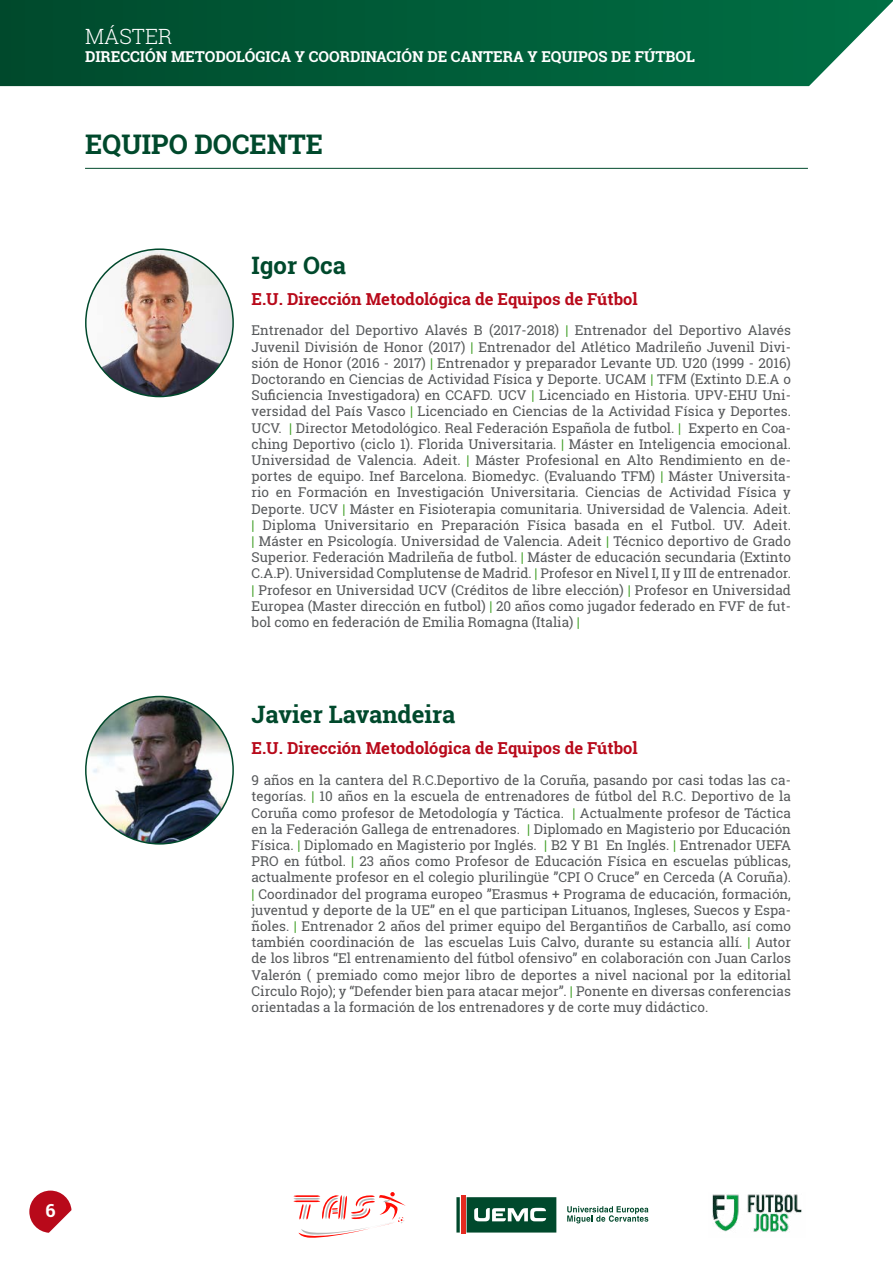
<style>
.page{position:relative;width:893px;height:1263px;background:#fff}
.page>*{position:absolute;margin:0;border:0;box-sizing:border-box;transform-origin:0 0}
.t1{font:700 27px "Roboto Slab";color:#00492c}
.t2{font:700 24px "Roboto Slab";color:#00492c}
.t3{font:300 21px "Roboto Slab";color:#fff}
.t4{font:700 18px "Roboto Slab";color:#fff}
.t5{font:700 16.5px "Roboto Slab";color:#b8091a}
.t6{font:700 15px "Roboto Slab";color:#fff}
.t7{font:13.5px/16.2px "Roboto Slab";color:#56585a;text-align:justify}
.s1{color:#44a12b}
</style>
<div class="page">
<svg style="left:29px;top:1190px;width:43px;height:43px"></svg>
<svg style="left:0;top:0;width:893px;height:86px;background:#09613f"></svg>
<svg style="left:293px;top:1192px;width:113px;height:46px"></svg>
<svg style="left:456px;top:1195px;width:193px;height:39px"></svg>
<img style="left:712px;top:1194px;width:90px;height:38px">
<hr style="left:85px;top:168px;width:723px;height:1px;background:#00492c">
<img style="left:86px;top:249px;width:147px;height:147px;border-radius:74px">
<img style="left:86px;top:696px;width:147px;height:148px;border-radius:74px">
<h3 class="t3" style="left:85px;top:22px;width:89px">MÁSTER</h3>
<p class="t6" style="left:85px;top:46px;width:611px">DIRECCIÓN METODOLÓGICA Y COORDINACIÓN DE CANTERA Y EQUIPOS DE FÚTBOL</p>
<h1 class="t1" style="left:85px;top:125px;width:240px">EQUIPO DOCENTE</h1>
<h2 class="t2" style="left:252px;top:248px;width:96px">Igor Oca</h2>
<p class="t5" style="left:252px;top:287px;width:388px">E.U. Dirección Metodológica de Equipos de Fútbol</p>
<p class="t7" style="left:252px;top:322px;width:541px">Entrenador del Deportivo Alavés B (2017-2018) <span class="s1">|</span> Entrenador del Deportivo Alavés Juvenil División de Honor (2017) <span class="s1">|</span> Entrenador del Atlético Madrileño Juvenil Divi&shy;sión de Honor (2016 - 2017) <span class="s1">|</span> Entrenador y preparador Levante UD. U20 (1999 - 2016)<br>Doctorando en Ciencias de Actividad Física y Deporte. UCAM <span class="s1">|</span> TFM (Extinto D.E.A o Suficiencia Investigadora) en CCAFD. UCV <span class="s1">|</span> Licenciado en Historia. UPV-EHU Uni&shy;versidad del País Vasco <span class="s1">|</span> Licenciado en Ciencias de la Actividad Física y Deportes.<br>UCV. <span class="s1">|</span> Director Metodológico. Real Federación Española de futbol. <span class="s1">|</span> Experto en Coa&shy;ching Deportivo (ciclo 1). Florida Universitaria. <span class="s1">|</span> Máster en Inteligencia emocional.<br>Universidad de Valencia. Adeit. <span class="s1">|</span> Máster Profesional en Alto Rendimiento en de&shy;portes de equipo. Inef Barcelona. Biomedyc. (Evaluando TFM) <span class="s1">|</span> Máster Universita&shy;rio en Formación en Investigación Universitaria. Ciencias de Actividad Física y Deporte. UCV <span class="s1">|</span> Máster en Fisioterapia comunitaria. Universidad de Valencia. Adeit. <span class="s1">|</span> Diploma Universitario en Preparación Física basada en el Futbol. UV. Adeit. <span class="s1">|</span> Máster en Psicología. Universidad de Valencia. Adeit <span class="s1">|</span> Técnico deportivo de Grado Superior. Federación Madrileña de futbol. <span class="s1">|</span> Máster de educación secundaria (Extinto C.A.P). Universidad Complutense de Madrid. <span class="s1">|</span> Profesor en Nivel I, II y III de entrenador. <span class="s1">|</span> Profesor en Universidad UCV (Créditos de libre elección) <span class="s1">|</span> Profesor en Universidad Europea (Master dirección en futbol) <span class="s1">|</span> 20 años como jugador federado en FVF de fut&shy;bol como en federación de Emilia Romagna (Italia) <span class="s1">|</span></p>
<h2 class="t2" style="left:252px;top:698px;width:205px">Javier Lavandeira</h2>
<p class="t5" style="left:252px;top:737px;width:388px">E.U. Dirección Metodológica de Equipos de Fútbol</p>
<p class="t7" style="left:252px;top:772px;width:541px">9 años en la cantera del R.C.Deportivo de la Coruña, pasando por casi todas las ca&shy;tegorías. <span class="s1">|</span> 10 años en la escuela de entrenadores de fútbol del R.C. Deportivo de la Coruña como profesor de Metodología y Táctica. <span class="s1">|</span> Actualmente profesor de Táctica en la Federación Gallega de entrenadores. <span class="s1">|</span> Diplomado en Magisterio por Educación Física. <span class="s1">|</span> Diplomado en Magisterio por Inglés. <span class="s1">|</span> B2 Y B1 En Inglés. <span class="s1">|</span> Entrenador UEFA PRO en fútbol. <span class="s1">|</span> 23 años como Profesor de Educación Física en escuelas públicas, actualmente profesor en el colegio plurilingüe ”CPI O Cruce” en Cerceda (A Coruña). <span class="s1">|</span> Coordinador del programa europeo ”Erasmus + Programa de educación, formación, juventud y deporte de la UE” en el que participan Lituanos, Ingleses, Suecos y Espa&shy;ñoles. <span class="s1">|</span> Entrenador 2 años del primer equipo del Bergantiños de Carballo, así como también coordinación de las escuelas Luis Calvo, durante su estancia allí. <span class="s1">|</span> Autor de los libros “El entrenamiento del fútbol ofensivo” en colaboración con Juan Carlos Valerón ( premiado como mejor libro de deportes a nivel nacional por la editorial Circulo Rojo); y “Defender bien para atacar mejor”. <span class="s1">|</span> Ponente en diversas conferencias orientadas a la formación de los entrenadores y de corte muy didáctico.</p>
<h3 class="t4" style="left:45px;top:1198px;width:12px">6</h3>
</div>
